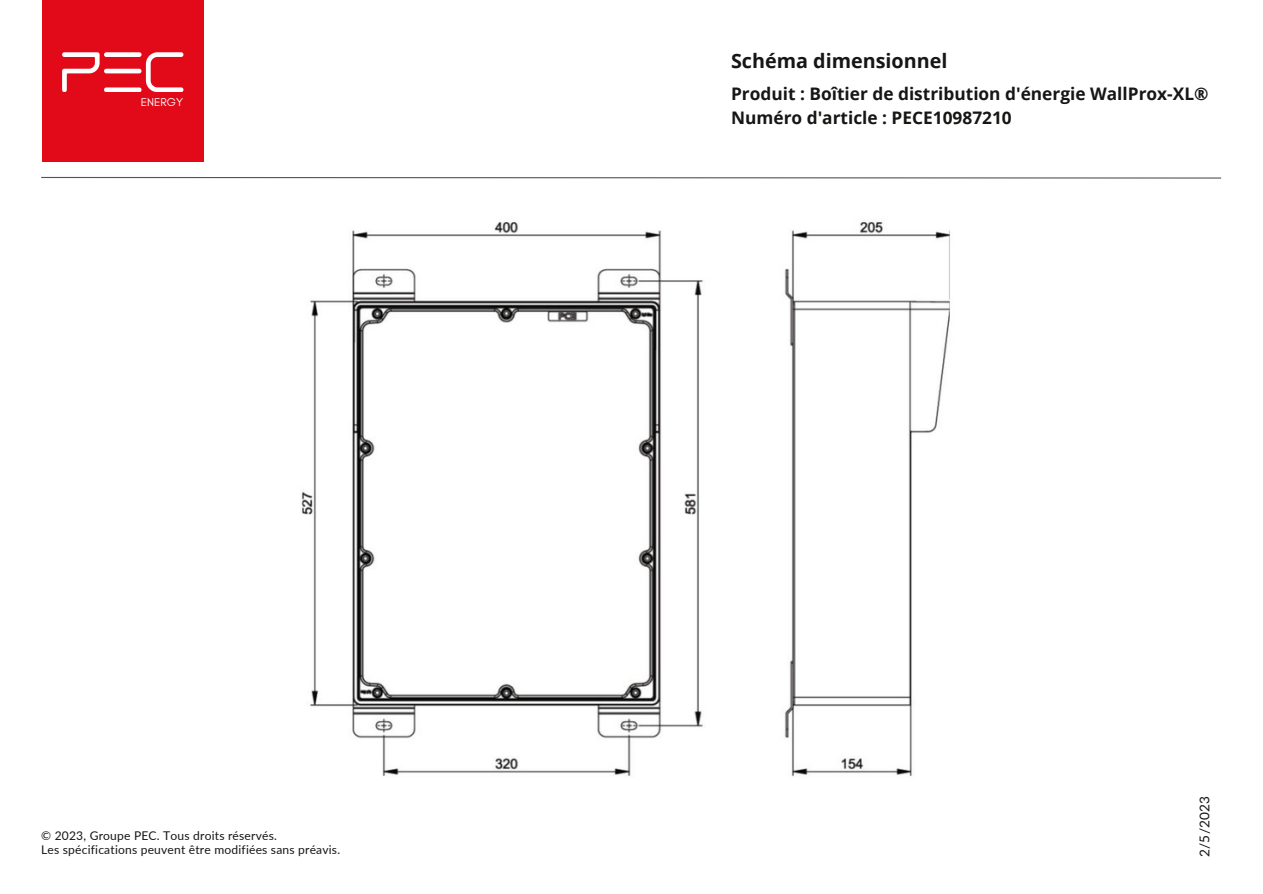
<style>
.page{position:relative;width:1263px;height:894px;background:#fff}
.page>*{position:absolute;margin:0;border:0;box-sizing:border-box;transform-origin:0 0}
.t1{font:700 19.8px "Open Sans";color:#171615}
.t2{font:700 17.25px/24.2px "Open Sans";color:#171615}
.t3{font:13.65px "Lato";color:#171615}
.t4{font:12px/14.4px "Lato";letter-spacing:.015em;color:#171615}
.t5{font:11.55px "Glacial Indifference";color:#fff}
</style>
<div class="page">
<div style="left:42px;top:0;width:161px;height:161px;background:#e20a19"></div>
<svg style="left:62px;top:52px;width:121px;height:40px"></svg>
<img style="left:301px;top:221px;width:649px;height:556px">
<svg style="left:41px;top:176px;width:1181px;height:3px"></svg>
<h1 class="t1" style="left:731px;top:47px;width:218px">Schéma dimensionnel</h1>
<p class="t5" style="left:141px;top:95px;width:44px">ENERGY</p>
<h2 class="t2" style="left:731px;top:81px;width:479px">Produit : Boîtier de distribution d'énergie WallProx-XL®<br>Numéro d'article : PECE10987210</h2>
<p class="t4" style="left:41px;top:827px;width:300px">© 2023, Groupe PEC. Tous droits réservés.<br>Les spécifications peuvent être modifiées sans préavis.</p>
<p class="t3" style="left:1196px;top:856px;width:63px;rotate:-90deg">2/5/2023</p>
</div>
